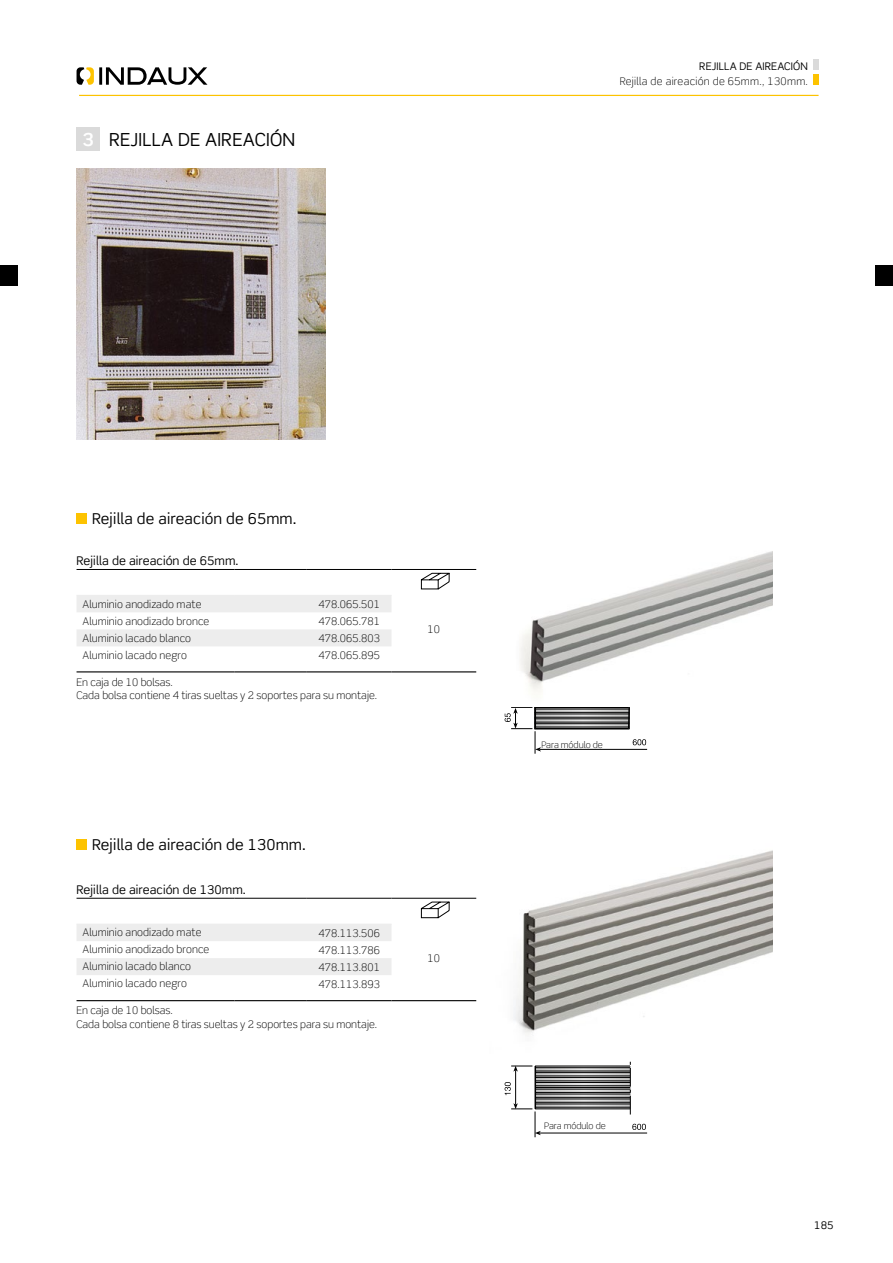
<style>
.page{position:relative;width:893px;height:1263px;background:#fff}
.page>*{position:absolute;margin:0;border:0;box-sizing:border-box;transform-origin:0 0}
.t1{font:18px "Scene Pro";letter-spacing:.01em;color:#000}
.t2{font:700 18px "Scene Pro";color:#fff}
.t3{font:15px "Scene Pro";letter-spacing:.01em;color:#000}
.t4{font:12px "Scene Pro";letter-spacing:.005em;color:#000}
.t5{font:300 10.5px/17px "Scene Pro";letter-spacing:.01em;color:#000}
.t6{font:300 10.5px "Scene Pro";letter-spacing:.03em;color:#000}
.t7{font:10.5px "Scene Pro";letter-spacing:.01em;color:#000}
.t8{font:300 9px "Scene Pro";color:#000}
</style>
<div class="page">
<div style="left:813px;top:60px;width:6px;height:10px;background:#dadada"></div>
<div style="left:813px;top:74px;width:6px;height:11px;background:#fdc300"></div>
<hr style="left:79px;top:95px;width:740px;height:1px;background:#fdc300">
<svg style="left:77px;top:67px;width:130px;height:18px"></svg>
<svg style="left:77px;top:596px;width:314px;height:50px"></svg>
<hr style="left:77px;top:569px;width:157px;height:1px;background:#000">
<hr style="left:234px;top:569px;width:73px;height:1px;background:#000">
<hr style="left:307px;top:569px;width:85px;height:1px;background:#000">
<hr style="left:392px;top:569px;width:84px;height:1px;background:#000">
<hr style="left:77px;top:595px;width:157px;height:1px;background:#ededed">
<hr style="left:234px;top:595px;width:73px;height:1px;background:#ededed">
<hr style="left:307px;top:595px;width:85px;height:1px;background:#ededed">
<hr style="left:77px;top:671px;width:157px;height:1px;background:#000">
<hr style="left:234px;top:671px;width:73px;height:1px;background:#000">
<hr style="left:307px;top:671px;width:85px;height:1px;background:#000">
<hr style="left:392px;top:671px;width:84px;height:1px;background:#000">
<svg style="left:421px;top:573px;width:29px;height:16px"></svg>
<svg style="left:77px;top:925px;width:314px;height:50px"></svg>
<hr style="left:77px;top:898px;width:157px;height:1px;background:#000">
<hr style="left:234px;top:898px;width:73px;height:1px;background:#000">
<hr style="left:307px;top:898px;width:85px;height:1px;background:#000">
<hr style="left:392px;top:898px;width:84px;height:1px;background:#000">
<hr style="left:77px;top:924px;width:157px;height:1px;background:#ededed">
<hr style="left:234px;top:924px;width:73px;height:1px;background:#ededed">
<hr style="left:307px;top:924px;width:85px;height:1px;background:#ededed">
<hr style="left:77px;top:1000px;width:157px;height:1px;background:#000">
<hr style="left:234px;top:1000px;width:73px;height:1px;background:#000">
<hr style="left:307px;top:1000px;width:85px;height:1px;background:#000">
<hr style="left:392px;top:1000px;width:84px;height:1px;background:#000">
<svg style="left:421px;top:902px;width:29px;height:16px"></svg>
<svg style="left:541px;top:710px;width:85px;height:16px"></svg>
<hr style="left:540px;top:749px;width:107px;height:1px;background:#000">
<svg style="left:633px;top:739px;width:13px;height:6px"></svg>
<hr style="left:535px;top:728px;width:94px;height:1px;background:#000">
<hr style="left:535px;top:707px;width:94px;height:1px;background:#000">
<hr style="left:535px;top:709px;width:94px;height:1px;background:#000">
<hr style="left:535px;top:712px;width:94px;height:1px;background:#000">
<hr style="left:535px;top:713px;width:94px;height:1px;background:#000">
<hr style="left:535px;top:717px;width:94px;height:1px;background:#000">
<hr style="left:535px;top:718px;width:94px;height:1px;background:#000">
<hr style="left:535px;top:722px;width:94px;height:1px;background:#000">
<hr style="left:535px;top:723px;width:94px;height:1px;background:#000">
<hr style="left:535px;top:727px;width:94px;height:1px;background:#000">
<svg style="left:505px;top:707px;width:36px;height:47px"></svg>
<hr style="left:628px;top:707px;width:2px;height:22px;background:#000">
<svg style="left:536px;top:1066px;width:94px;height:41px;background:#a7a7a6"></svg>
<svg style="left:630px;top:1061px;width:1px;height:53px"></svg>
<hr style="left:535px;top:1066px;width:1px;height:43px;background:#000">
<hr style="left:535px;top:1085px;width:95px;height:1px;background:#000">
<hr style="left:535px;top:1082px;width:95px;height:1px;background:#000">
<hr style="left:535px;top:1080px;width:95px;height:1px;background:#000">
<hr style="left:535px;top:1077px;width:95px;height:1px;background:#000">
<hr style="left:535px;top:1075px;width:95px;height:1px;background:#000">
<hr style="left:535px;top:1072px;width:95px;height:1px;background:#000">
<hr style="left:535px;top:1070px;width:95px;height:1px;background:#000">
<hr style="left:535px;top:1067px;width:95px;height:1px;background:#000">
<hr style="left:535px;top:1065px;width:95px;height:1px;background:#000">
<hr style="left:535px;top:1087px;width:95px;height:1px;background:#000">
<hr style="left:535px;top:1107px;width:95px;height:1px;background:#000">
<hr style="left:535px;top:1103px;width:95px;height:1px;background:#000">
<hr style="left:535px;top:1102px;width:95px;height:1px;background:#000">
<hr style="left:535px;top:1098px;width:95px;height:1px;background:#000">
<hr style="left:535px;top:1097px;width:95px;height:1px;background:#000">
<hr style="left:535px;top:1093px;width:95px;height:1px;background:#000">
<hr style="left:535px;top:1092px;width:95px;height:1px;background:#000">
<hr style="left:535px;top:1089px;width:95px;height:1px;background:#000">
<hr style="left:535px;top:1108px;width:95px;height:1px;background:#000">
<hr style="left:515px;top:1070px;width:1px;height:35px;background:#000">
<svg style="left:511px;top:1066px;width:21px;height:5px"></svg>
<svg style="left:505px;top:1082px;width:6px;height:13px"></svg>
<hr style="left:539px;top:1133px;width:108px;height:1px;background:#000">
<svg style="left:511px;top:1103px;width:30px;height:34px"></svg>
<svg style="left:632px;top:1124px;width:14px;height:6px"></svg>
<div style="left:77px;top:128px;width:23px;height:23px;background:#dadada"></div>
<div style="left:77px;top:513px;width:10px;height:11px;background:#fdc300"></div>
<div style="left:77px;top:839px;width:10px;height:11px;background:#fdc300"></div>
<img style="left:77px;top:168px;width:248px;height:271px">
<img style="left:520px;top:551px;width:252px;height:141px">
<img style="left:513px;top:850px;width:259px;height:185px">
<div style="left:875px;top:265px;width:18px;height:20px;background:#000"></div>
<div style="left:0;top:265px;width:18px;height:20px;background:#000"></div>
<h1 class="t2" style="left:83px;top:129px;width:13px">3</h1>
<h1 class="t1" style="left:109px;top:128px;width:188px">REJILLA DE AIREACIÓN</h1>
<p class="t7" style="left:699px;top:60px;width:110px">REJILLA DE AIREACIÓN</p>
<p class="t6" style="left:620px;top:75px;width:190px">Rejilla de aireación de 65mm., 130mm.</p>
<h2 class="t3" style="left:92px;top:509px;width:206px">Rejilla de aireación de 65mm.</h2>
<p class="t4" style="left:77px;top:553px;width:163px">Rejilla de aireación de 65mm.</p>
<p class="t5" style="left:83px;top:595px;width:128px">Aluminio anodizado mate<br>Aluminio anodizado bronce<br>Aluminio lacado blanco<br>Aluminio lacado negro</p>
<p class="t5" style="left:77px;top:675px;width:302px;line-height:13.5px">En caja de 10 bolsas.<br>Cada bolsa contiene 4 tiras sueltas y 2 soportes para su montaje.</p>
<p class="t5" style="left:318px;top:596px;width:63px">478.065.501<br>478.065.781</p>
<p class="t5" style="left:318px;top:630px;width:63px">478.065.803<br>478.065.895</p>
<p class="t5" style="left:428px;top:621px;width:14px">10</p>
<h2 class="t3" style="left:92px;top:835px;width:215px">Rejilla de aireación de 130mm.</h2>
<p class="t4" style="left:77px;top:882px;width:171px">Rejilla de aireación de 130mm.</p>
<p class="t5" style="left:83px;top:924px;width:128px">Aluminio anodizado mate<br>Aluminio anodizado bronce<br>Aluminio lacado blanco<br>Aluminio lacado negro</p>
<p class="t5" style="left:77px;top:1004px;width:302px;line-height:13.5px">En caja de 10 bolsas.<br>Cada bolsa contiene 8 tiras sueltas y 2 soportes para su montaje.</p>
<p class="t5" style="left:318px;top:924px;width:63px">478.113.506<br>478.113.786</p>
<p class="t5" style="left:318px;top:958px;width:63px">478.113.801<br>478.113.893</p>
<p class="t5" style="left:428px;top:950px;width:14px">10</p>
<p class="t8" style="left:541px;top:739px;width:63px">Para módulo de</p>
<p class="t8" style="left:544px;top:1120px;width:63px">Para módulo de</p>
<p class="t7" style="left:814px;top:1219px;width:21px">185</p>
</div>
